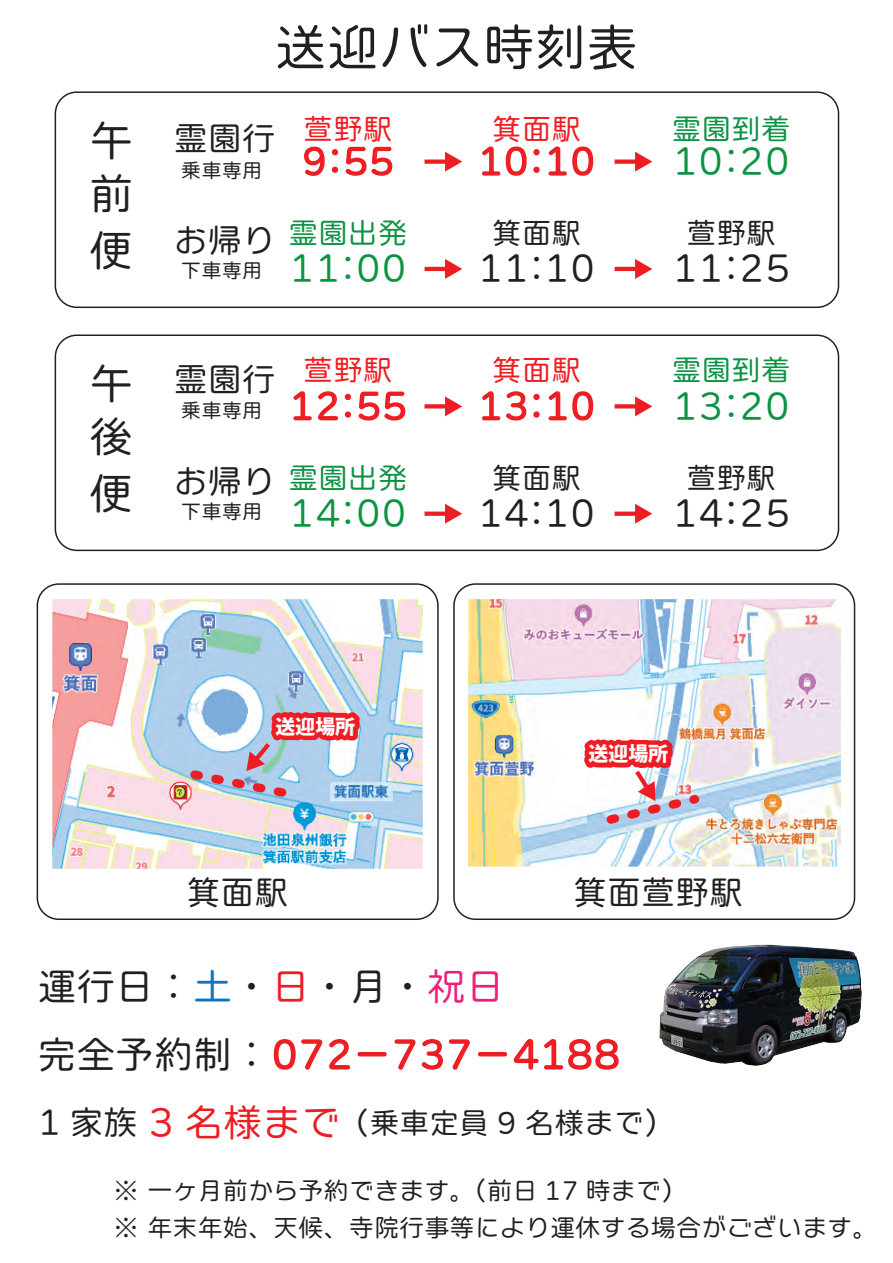
<style>
.page{position:relative;width:893px;height:1263px;background:#fff}
.page>*{position:absolute;margin:0;border:0;box-sizing:border-box;transform-origin:0 0}
.t1{font:51.9px "Nitalago Rera 3";color:#231f20}
.t2{font:43.65px/52.5px "Nitalago Rera 3";color:#231f20}
.t3{font:39px/68.2px "Nitalago Rera 3";color:#231f20}
.t4{font:37.05px "Nitalago Rera 3";color:#0d9344}
.t5{font:37.05px "Nitalago Rera 3";color:#231f20}
.t6{font:37.05px "Nitalago Rera 3";color:#ee1d23}
.t7{font:34.05px "Nitalago Rera 3";color:#231f20}
.t8{font:29.7px "Nitalago Rera 3";color:#231f20}
.t9{font:29.7px "Nitalago Rera 3";color:#0d9344}
.t10{font:29.7px "Nitalago Rera 3";color:#ee1d23}
.t11{font:25.2px/37.5px "Nitalago Rera 3";color:#231f20}
.t12{font:20.4px "Nitalago Rera 3";color:#231f20}
.t13{font:800 19.95px "Koz Go Pr 6 N";color:#fff}
.s1{color:#1074bc}
.s2{color:#ee1d23}
.s3{color:#ee1e7b}
.s4{font-size:34.05px}
.s5{font-size:39px;color:#ee1d23}
</style>
<div class="page">
<img style="left:52px;top:599px;width:370px;height:269px">
<img style="left:659px;top:944px;width:203px;height:122px">
<img style="left:468px;top:599px;width:372px;height:267px">
<svg style="left:185px;top:712px;width:175px;height:91px"></svg>
<svg style="left:584px;top:739px;width:121px;height:91px"></svg>
<svg style="left:304px;top:146px;width:21px;height:30px"></svg>
<svg style="left:331px;top:146px;width:62px;height:30px"></svg>
<svg style="left:482px;top:146px;width:58px;height:30px"></svg>
<svg style="left:548px;top:146px;width:46px;height:30px"></svg>
<div style="left:425px;top:159px;width:23px;height:5px;background:#ee1d23"></div>
<svg style="left:445px;top:152px;width:17px;height:20px"></svg>
<div style="left:615px;top:159px;width:23px;height:5px;background:#ee1d23"></div>
<svg style="left:635px;top:152px;width:17px;height:20px"></svg>
<hr style="left:425px;top:267px;width:23px;height:4px;background:#ee1d23">
<svg style="left:445px;top:259px;width:17px;height:20px"></svg>
<hr style="left:615px;top:267px;width:23px;height:4px;background:#ee1d23">
<svg style="left:635px;top:259px;width:17px;height:20px"></svg>
<svg style="left:273px;top:1039px;width:197px;height:31px"></svg>
<svg style="left:478px;top:1039px;width:141px;height:31px"></svg>
<svg style="left:482px;top:391px;width:58px;height:30px"></svg>
<svg style="left:548px;top:391px;width:46px;height:30px"></svg>
<svg style="left:293px;top:391px;width:113px;height:30px"></svg>
<svg style="left:425px;top:404px;width:20px;height:4px"></svg>
<svg style="left:445px;top:396px;width:17px;height:20px"></svg>
<svg style="left:615px;top:404px;width:20px;height:4px"></svg>
<svg style="left:635px;top:396px;width:17px;height:20px"></svg>
<svg style="left:425px;top:512px;width:20px;height:4px"></svg>
<svg style="left:445px;top:504px;width:17px;height:20px"></svg>
<svg style="left:615px;top:512px;width:20px;height:4px"></svg>
<svg style="left:635px;top:504px;width:17px;height:20px"></svg>
<div style="left:55px;top:91px;width:784px;height:217px;border:1px solid #231f20;border-radius:21px"></div>
<div style="left:55px;top:334px;width:784px;height:217px;border:1px solid #231f20;border-radius:21px"></div>
<h2 class="t2" style="left:90px;top:115px;width:43px">午前</h2>
<h2 class="t2" style="left:90px;top:224px;width:42px">便</h2>
<h2 class="t2" style="left:90px;top:358px;width:43px">午後</h2>
<h2 class="t2" style="left:90px;top:467px;width:42px">便</h2>
<h1 class="t1" style="left:275px;top:21px;width:365px">送迎バス時刻表</h1>
<h3 class="t7" style="left:174px;top:121px;width:104px">霊園行</h3>
<p class="t12" style="left:181px;top:160px;width:83px">乗車専用</p>
<h3 class="t7" style="left:174px;top:223px;width:104px">お帰り</h3>
<p class="t12" style="left:181px;top:260px;width:83px">下車専用</p>
<p class="t10" style="left:303px;top:114px;width:91px">萱野駅</p>
<h3 class="t6" style="left:302px;top:142px;width:94px">9：55</h3>
<p class="t10" style="left:492px;top:114px;width:91px">箕面駅</p>
<p class="t9" style="left:672px;top:114px;width:121px">霊園到着</p>
<h3 class="t6" style="left:477px;top:142px;width:120px">10：10</h3>
<h3 class="t4" style="left:672px;top:142px;width:120px">10：20</h3>
<p class="t9" style="left:288px;top:218px;width:121px">霊園出発</p>
<p class="t8" style="left:492px;top:218px;width:91px">箕面駅</p>
<p class="t8" style="left:687px;top:218px;width:91px">萱野駅</p>
<h3 class="t4" style="left:289px;top:250px;width:120px">11：00</h3>
<h3 class="t5" style="left:477px;top:250px;width:120px">11：10</h3>
<h3 class="t5" style="left:672px;top:250px;width:120px">11：25</h3>
<h3 class="t7" style="left:174px;top:362px;width:104px">霊園行</h3>
<p class="t12" style="left:181px;top:400px;width:83px">乗車専用</p>
<p class="t10" style="left:303px;top:355px;width:91px">萱野駅</p>
<p class="t10" style="left:492px;top:355px;width:91px">箕面駅</p>
<p class="t9" style="left:672px;top:355px;width:121px">霊園到着</p>
<h3 class="t6" style="left:289px;top:387px;width:120px">12：55</h3>
<h3 class="t6" style="left:477px;top:387px;width:120px">13：10</h3>
<h3 class="t4" style="left:672px;top:387px;width:120px">13：20</h3>
<h3 class="t7" style="left:174px;top:464px;width:104px">お帰り</h3>
<p class="t12" style="left:181px;top:501px;width:83px">下車専用</p>
<p class="t9" style="left:288px;top:463px;width:121px">霊園出発</p>
<p class="t8" style="left:492px;top:463px;width:91px">箕面駅</p>
<p class="t8" style="left:687px;top:463px;width:91px">萱野駅</p>
<h3 class="t4" style="left:289px;top:495px;width:120px">14：00</h3>
<h3 class="t5" style="left:477px;top:495px;width:120px">14：10</h3>
<h3 class="t5" style="left:672px;top:495px;width:120px">14：25</h3>
<p class="t13" style="left:276px;top:715px;width:81px">送迎場所</p>
<h3 class="t7" style="left:186px;top:875px;width:104px">箕面駅</h3>
<p class="t13" style="left:589px;top:743px;width:81px">送迎場所</p>
<h3 class="t7" style="left:573px;top:875px;width:172px">箕面萱野駅</h3>
<h3 class="t3" style="left:37px;top:952px;width:585px">運行日：<span class="s1">土</span>・<span class="s2">日</span>・月・<span class="s3">祝日<br></span>完全予約制：<span class="s2">072－737－4188</span></h3>
<p class="t8" style="left:37px;top:1107px;width:637px"><span class="s4">1 家族</span> <span class="s5">3 名様まで</span>（乗車定員 9 名様まで）</p>
<p class="t11" style="left:113px;top:1171px;width:766px">※ 一ヶ月前から予約できます。（前日 17 時まで）<br>※ 年末年始、天候、寺院行事等により運休する場合がございます。</p>
</div>
